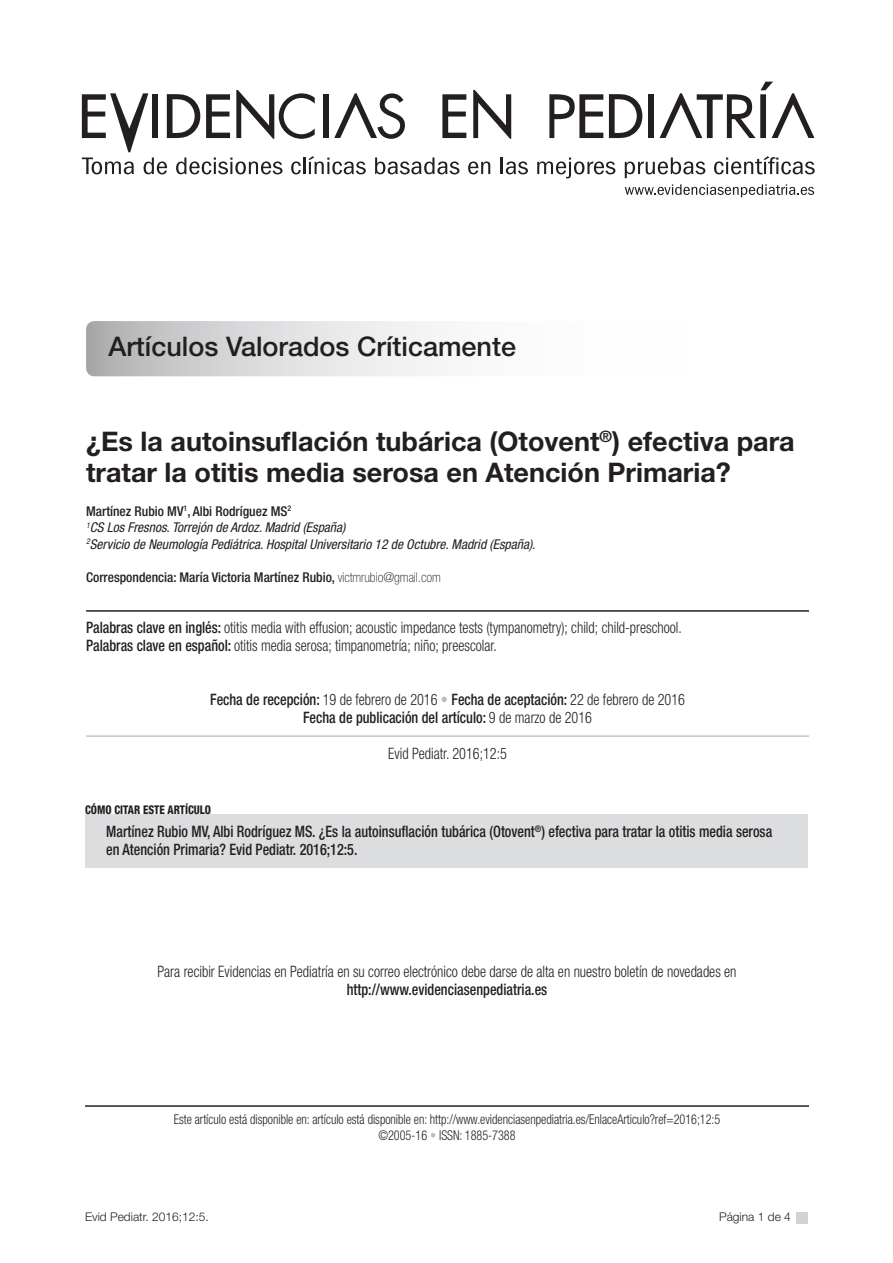
<style>
.page{position:relative;width:893px;height:1263px;background:#fff}
.page>*{position:absolute;margin:0;border:0;box-sizing:border-box;transform-origin:0 0}
.t1{font:700 27px/31.5px "Helvetica Neue LT Std";color:#231f20}
.t2{font:500 27px "Helvetica Neue";color:#231f20}
.t3{font:500 condensed 15.75px/18px "Helvetica Neue LT Std";color:#231f20;scale:.9 1}
.t4{font:300 condensed 15.75px "Helvetica Neue LT Std";color:#231f20;scale:.9 1}
.t5{font:300 condensed 13.5px/16.5px "Helvetica Neue LT Std";color:#231f20;text-align:center;scale:.9 1}
.t6{font:italic condensed 13.5px "Helvetica Neue LT Std";color:#231f20}
.t7{font:500 condensed 13.5px "Helvetica Neue LT Std";color:#231f20}
.t8{font:300 12px "Helvetica Neue";color:#231f20}
.t9{font:800 condensed 12px "Helvetica Neue LT Std";color:#231f20;scale:.9 1}
.s1{font-weight:100}
.s2{font-weight:500}
.s3{font-weight:300}
.s4{font-weight:300;color:#bcbdc0}
.s5{color:#bcbdc0}
</style>
<div class="page">
<div style="left:797px;top:1212px;width:11px;height:11px;background:#d1d2d4"></div>
<svg style="left:537px;top:158px;width:78px;height:20px"></svg>
<svg style="left:625px;top:157px;width:80px;height:21px"></svg>
<svg style="left:714px;top:156px;width:101px;height:18px"></svg>
<svg style="left:625px;top:184px;width:189px;height:13px"></svg>
<svg style="left:549px;top:94px;width:54px;height:44px"></svg>
<div style="left:648px;top:94px;width:6px;height:44px;background:#231f20"></div>
<svg style="left:609px;top:94px;width:33px;height:44px"></svg>
<svg style="left:660px;top:82px;width:154px;height:56px"></svg>
<svg style="left:82px;top:90px;width:446px;height:84px"></svg>
<svg style="left:86px;top:321px;width:723px;height:55px"></svg>
<hr style="left:86px;top:610px;width:723px;height:2px;background:#231f20">
<hr style="left:86px;top:736px;width:723px;height:1px;background:#a8a9ad">
<div style="left:85px;top:814px;width:723px;height:53px;background:#dcdddf"></div>
<hr style="left:85px;top:1105px;width:724px;height:2px;background:#231f20">
<p class="t2" style="left:108px;top:330px;width:409px">Artículos Valorados Críticamente</p>
<p class="t1" style="left:86px;top:425px;width:710px">¿Es la autoinsuflación tubárica (Otovent<sup>®</sup>) efectiva para tratar la otitis media serosa en Atención Primaria?</p>
<p class="t7" style="left:86px;top:503px;width:207px">Martínez Rubio MV<sup>1</sup>, Albi Rodríguez MS<sup>2</sup></p>
<p class="t6" style="left:86px;top:520px;width:261px"><sup>1</sup>CS Los Fresnos. Torrejón de Ardoz. Madrid (España)</p>
<p class="t6" style="left:86px;top:536px;width:451px"><sup>2</sup>Servicio de Neumología Pediátrica. Hospital Universitario 12 de Octubre. Madrid (España).</p>
<p class="t7" style="left:86px;top:569px;width:356px">Correspondencia: María Victoria Martínez Rubio, <span class="s1">victmrubio@gmail.com</span></p>
<p class="t4" style="left:86px;top:618px;width:663px"><span class="s2">Palabras clave en inglés:</span> otitis media with effusion; acoustic impedance tests (tympanometry); child; child-preschool.</p>
<p class="t4" style="left:86px;top:636px;width:458px"><span class="s2">Palabras clave en español:</span> otitis media serosa; timpanometría; niño; preescolar.</p>
<p class="t3" style="left:210px;top:690px;width:529px">Fecha de recepción: <span class="s3">19 de febrero de 2016</span> <span class="s4">•</span> Fecha de aceptación: <span class="s3">22 de febrero de 2016</span></p>
<p class="t3" style="left:303px;top:708px;width:322px">Fecha de publicación del artículo: <span class="s3">9 de marzo de 2016</span></p>
<p class="t4" style="left:388px;top:744px;width:133px">Evid Pediatr. 2016;12:5</p>
<p class="t9" style="left:85px;top:803px;width:141px">CÓMO CITAR ESTE ARTÍCULO</p>
<p class="t3" style="left:106px;top:822px;width:741px">Martínez Rubio MV, Albi Rodríguez MS. ¿Es la autoinsuflación tubárica (Otovent<sup>®</sup>) efectiva para tratar la otitis media serosa en Atención Primaria? Evid Pediatr. 2016;12:5.</p>
<p class="t4" style="left:157px;top:962px;width:645px">Para recibir Evidencias en Pediatría en su correo electrónico debe darse de alta en nuestro boletín de novedades en</p>
<p class="t3" style="left:347px;top:980px;width:224px">http://www.evidenciasenpediatria.es</p>
<p class="t5" style="left:174px;top:1111px;width:609px">Este artículo está disponible en: artículo está disponible en: http://www.evidenciasenpediatria.es/EnlaceArticulo?ref=2016;12:5 ©2005-16 <span class="s5">•</span> ISSN: 1885-7388</p>
<p class="t8" style="left:85px;top:1210px;width:125px">Evid Pediatr. 2016;12:5.</p>
<p class="t8" style="left:719px;top:1210px;width:73px">Página 1 de 4</p>
</div>
